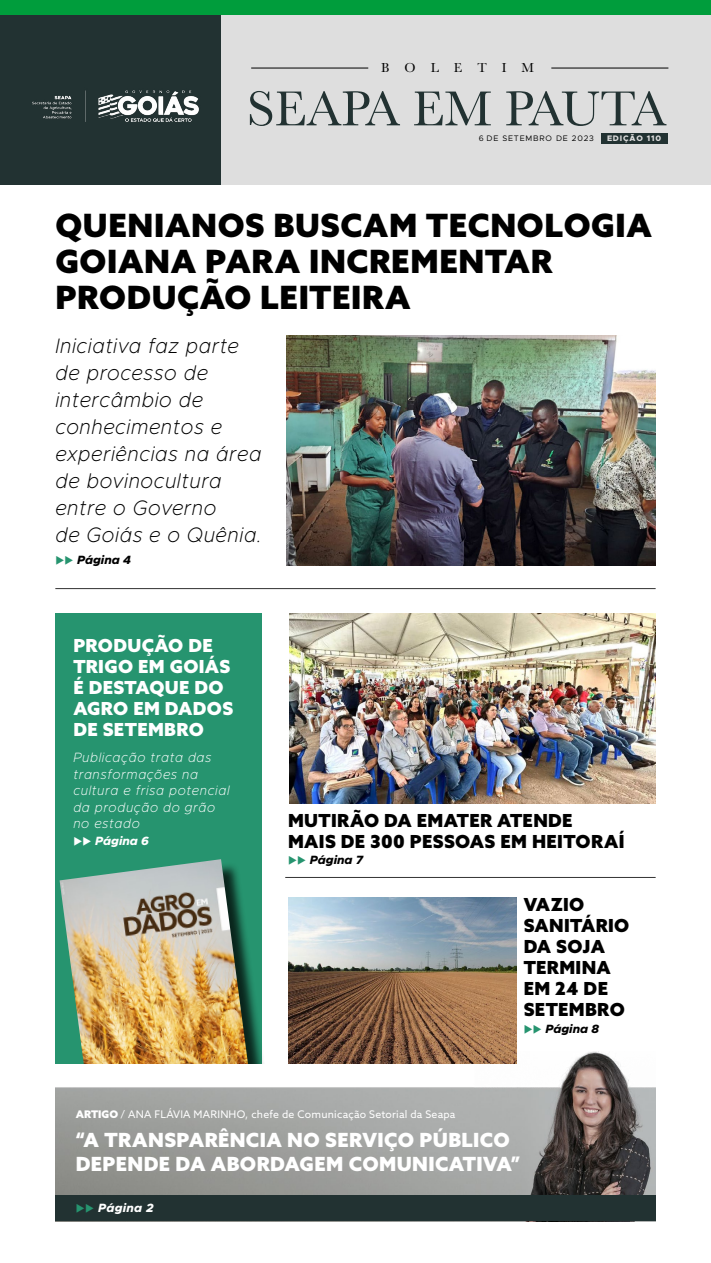
<style>
.page{position:relative;width:711px;height:1263px;background:#fff}
.page>*{position:absolute;margin:0;border:0;box-sizing:border-box;transform-origin:0 0}
.t1{font:51px "Baskerville";color:#223232}
.t2{font:900 32.1px/36px "Azo Sans";letter-spacing:.02em;color:#000}
.t3{font:italic 200 21px/27px "Metropolis";letter-spacing:.03em;color:#000;scale:.95 1}
.t4{font:900 19.5px/24.5px "Azo Sans";letter-spacing:.02em;color:#fff}
.t5{font:900 18px/21px "Azo Sans";letter-spacing:.02em;color:#000}
.t6{font:900 18px/21px "Azo Sans";letter-spacing:.02em;color:#fff}
.t7{font:italic 200 13.5px/16.5px "Metropolis";letter-spacing:.05em;color:#fff;scale:.95 1}
.t8{font:13.5px "Baskerville";letter-spacing:1.11em;color:#000}
.t9{font:italic 800 12px "Metropolis";color:#000}
.t10{font:italic 800 12px "Metropolis";letter-spacing:.01em;color:#fff}
.t11{font:10.5px "Azo Sans";letter-spacing:.02em;color:#fff}
.t12{font:7.95px "Metropolis";letter-spacing:.1em;color:#000}
.t13{font:800 7.95px "Metropolis";letter-spacing:.1em;color:#dedede}
.s1{color:#26946f}
.s2{font-weight:900}
</style>
<div class="page">
<div style="left:55px;top:613px;width:206px;height:455px;background:#26946f"></div>
<div style="left:62px;top:862px;width:204px;height:224px;background:#000;opacity:.75"></div>
<img style="left:59px;top:859px;width:189px;height:192px">
<div style="left:0;top:0;width:221px;height:185px;background:#223232"></div>
<div style="left:221px;top:0;width:489px;height:185px;background:#dedede"></div>
<hr style="left:55px;top:588px;width:600px;height:1px;background:#323232">
<hr style="left:285px;top:877px;width:370px;height:1px;background:#323232">
<img style="left:32px;top:90px;width:167px;height:32px">
<div style="left:600px;top:133px;width:66px;height:10px;background:#223232"></div>
<hr style="left:251px;top:68px;width:117px;height:1px;background:#000">
<hr style="left:551px;top:68px;width:117px;height:1px;background:#000">
<div style="left:0;top:0;width:710px;height:14px;background:#009d3c"></div>
<img style="left:286px;top:336px;width:369px;height:230px">
<img style="left:55px;top:1051px;width:600px;height:145px">
<div style="left:55px;top:1196px;width:600px;height:25px;background:#223232"></div>
<img style="left:289px;top:613px;width:366px;height:191px">
<img style="left:288px;top:897px;width:227px;height:166px">
<p class="t8" style="left:381px;top:59px;width:154px">BOLETIM</p>
<h1 class="t1" style="left:247px;top:76px;width:420px">SEAPA EM PAUTA</h1>
<p class="t12" style="left:478px;top:134px;width:117px">6 DE SETEMBRO DE 2023</p>
<p class="t13" style="left:606px;top:133px;width:56px">EDIÇÃO 110</p>
<h2 class="t2" style="left:55px;top:207px;width:597px">QUENIANOS BUSCAM TECNOLOGIA<br>GOIANA PARA INCREMENTAR<br>PRODUÇÃO LEITEIRA</h2>
<p class="t3" style="left:55px;top:332px;width:218px">Iniciativa faz parte de processo de intercâmbio de conhecimentos e experiências na área de bovinocultura entre o Governo<br>de Goiás e o Quênia.</p>
<p class="t9" style="left:55px;top:552px;width:77px"><span class="s1">◆◆</span> Página 4</p>
<p class="t6" style="left:73px;top:634px;width:161px">PRODUÇÃO DE<br>TRIGO EM GOIÁS<br>É DESTAQUE DO<br>AGRO EM DADOS<br>DE SETEMBRO</p>
<p class="t7" style="left:73px;top:749px;width:166px">Publicação trata das transformações na cultura e frisa potencial da produção do grão no estado</p>
<p class="t10" style="left:73px;top:833px;width:77px">◆◆ Página 6</p>
<p class="t5" style="left:288px;top:809px;width:338px">MUTIRÃO DA EMATER ATENDE<br>MAIS DE 300 PESSOAS EM HEITORAÍ</p>
<p class="t9" style="left:288px;top:852px;width:77px"><span class="s1">◆◆</span> Página 7</p>
<p class="t5" style="left:523px;top:894px;width:107px">VAZIO<br>SANITÁRIO<br>DA SOJA<br>TERMINA<br>EM 24 DE<br>SETEMBRO</p>
<p class="t9" style="left:523px;top:1021px;width:77px"><span class="s1">◆◆</span> Página 8</p>
<p class="t11" style="left:76px;top:1107px;width:381px"><span class="s2">ARTIGO</span> / ANA FLÁVIA MARINHO, chefe de Comunicação Setorial da Seapa</p>
<p class="t4" style="left:76px;top:1127px;width:445px">“A TRANSPARÊNCIA NO SERVIÇO PÚBLICO<br>DEPENDE DA ABORDAGEM COMUNICATIVA”</p>
<p class="t10" style="left:76px;top:1200px;width:79px"><span class="s1">◆◆</span> Página 2</p>
</div>
